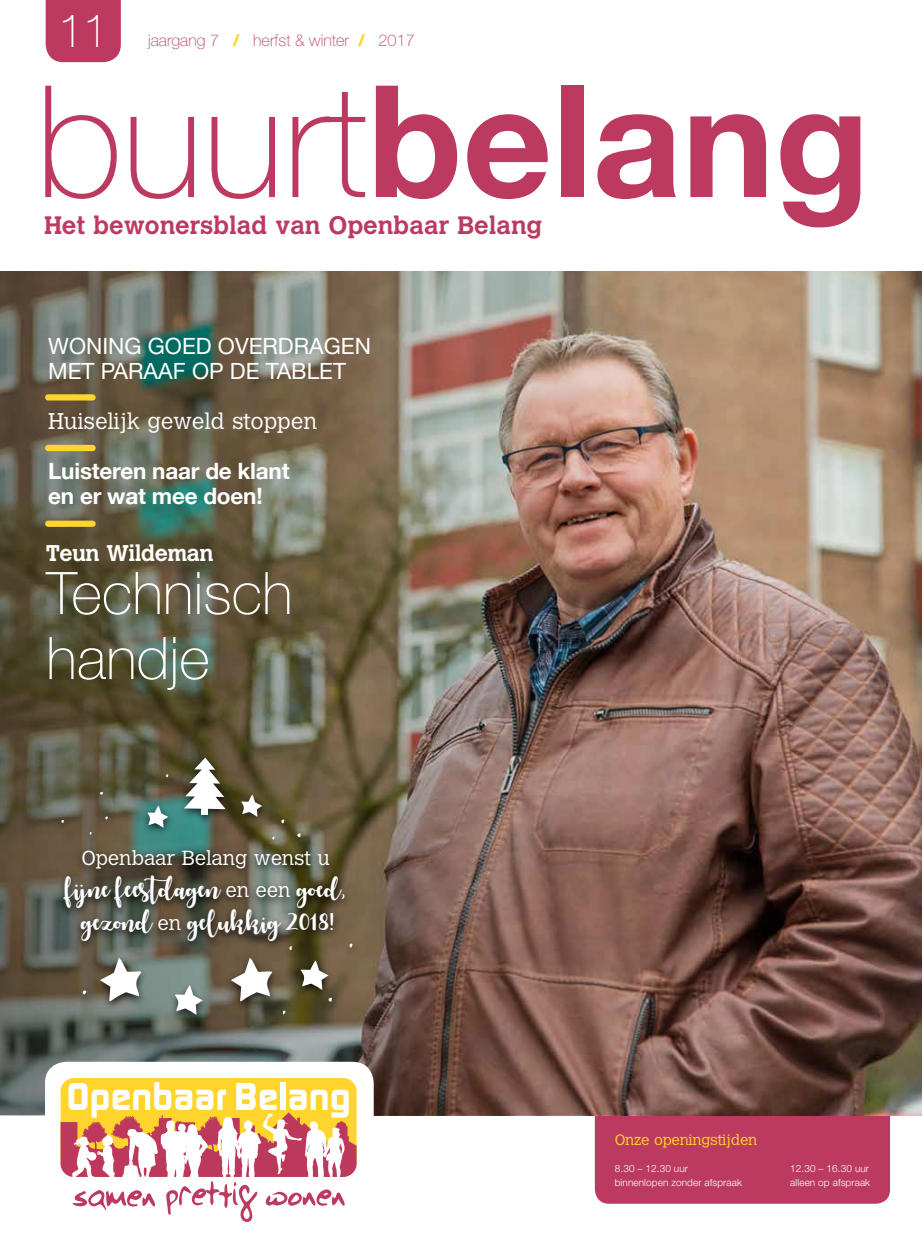
<style>
.page{position:relative;width:922px;height:1241px;background:#fff}
.page>*{position:absolute;margin:0;border:0;box-sizing:border-box;transform-origin:0 0}
.t1{font:700 155.88px "Helvetica Neue";color:#bc3a60}
.t2{font:100 58.75px/65px "Helvetica Neue";color:#fff}
.t3{font:100 46.25px "Helvetica Neue";color:#fff}
.t4{font:700 25px "M Calvert";color:#bc3a60}
.t5{font:22.5px/32.6px "Autumnin November";color:#fff;text-align:center}
.t6{font:22.5px/25px "Helvetica Neue East A";color:#fff}
.t7{font:700 22.5px/25px "Helvetica Neue";letter-spacing:-.01em;color:#fff}
.t8{font:300 22.5px "M Calvert";color:#fff}
.t9{font:700 22.5px "M Calvert";letter-spacing:-.02em;color:#fff}
.t10{font:300 20.25px "M Calvert";color:#fff}
.t11{font:100 16.25px "Helvetica Neue";color:#bc3a60}
.t12{font:300 15px "M Calvert";letter-spacing:-.01em;color:#ffd52e}
.t13{font:300 10px/13.8px "Helvetica Neue";letter-spacing:.01em;color:#fff}
.s1{font-weight:900;color:#ffd52e}
.s2{font-weight:100}
.s3{font-family:"M Calvert";font-weight:300;font-size:20.25px}
</style>
<div class="page">
<div style="left:594px;top:1058px;width:295px;height:145px;background:#bc3a60;border-radius:14px"></div>
<img style="left:0;top:271px;width:921px;height:843px">
<div style="left:46px;top:0;width:75px;height:62px;background:#bc3a60"></div>
<div style="left:48px;top:394px;width:45px;height:6px;background:#ffd52e"></div>
<div style="left:48px;top:445px;width:45px;height:6px;background:#ffd52e"></div>
<div style="left:48px;top:520px;width:45px;height:7px;background:#ffd52e"></div>
<svg style="left:45px;top:1061px;width:328px;height:160px"></svg>
<div style="left:54px;top:754px;width:305px;height:271px;background:#000;opacity:.75"></div>
<svg style="left:240px;top:793px;width:22px;height:24px"></svg>
<svg style="left:299px;top:958px;width:29px;height:32px"></svg>
<svg style="left:174px;top:983px;width:29px;height:32px"></svg>
<svg style="left:147px;top:804px;width:21px;height:24px"></svg>
<svg style="left:231px;top:955px;width:43px;height:48px"></svg>
<svg style="left:100px;top:955px;width:43px;height:48px"></svg>
<svg style="left:82px;top:990px;width:6px;height:4px"></svg>
<svg style="left:165px;top:774px;width:4px;height:3px"></svg>
<svg style="left:99px;top:791px;width:5px;height:3px"></svg>
<svg style="left:327px;top:997px;width:5px;height:4px"></svg>
<svg style="left:349px;top:943px;width:5px;height:4px"></svg>
<svg style="left:282px;top:1010px;width:5px;height:4px"></svg>
<svg style="left:105px;top:816px;width:4px;height:3px"></svg>
<svg style="left:281px;top:819px;width:5px;height:4px"></svg>
<svg style="left:296px;top:833px;width:5px;height:4px"></svg>
<div style="left:201px;top:796px;width:7px;height:19px;background:#fff"></div>
<svg style="left:184px;top:757px;width:42px;height:52px"></svg>
<h3 class="t3" style="left:58px;top:5px;width:52px">11</h3>
<h3 class="t11" style="left:148px;top:31px;width:268px">jaargang 7 <span class="s1">/</span> herfst &amp; winter <span class="s1">/</span> 2017</h3>
<h1 class="t1" style="left:35px;top:45px;width:835px"><span class="s2">buurt</span>belang</h1>
<h3 class="t4" style="left:44px;top:210px;width:499px">Het bewonersblad van Openbaar Belang</h3>
<h3 class="t6" style="left:48px;top:334px;width:324px">WONING GOED OVERDRAGEN<br>MET PARAAF OP DE TABLET</h3>
<h3 class="t8" style="left:48px;top:408px;width:270px">Huiselijk geweld stoppen</h3>
<h3 class="t7" style="left:48px;top:458px;width:243px">Luisteren naar de klant en er wat mee doen!</h3>
<h3 class="t9" style="left:46px;top:539px;width:169px">Teun Wildeman</h3>
<h2 class="t2" style="left:46px;top:561px;width:248px">Technisch handje</h2>
<h3 class="t10" style="left:81px;top:846px;width:250px">Openbaar Belang wenst u</h3>
<h3 class="t5" style="left:65px;top:873px;width:282px">fijne feestdagen <span class="s3">en een</span> goed, gezond <span class="s3">en</span> gelukkig 2018!</h3>
<h3 class="t12" style="left:614px;top:1130px;width:144px">Onze openingstijden</h3>
<p class="t13" style="left:614px;top:1161px;width:129px">8.30 – 12.30 uur binnenlopen zonder afspraak</p>
<p class="t13" style="left:790px;top:1161px;width:82px">12.30 – 16.30 uur alleen op afspraak</p>
</div>
